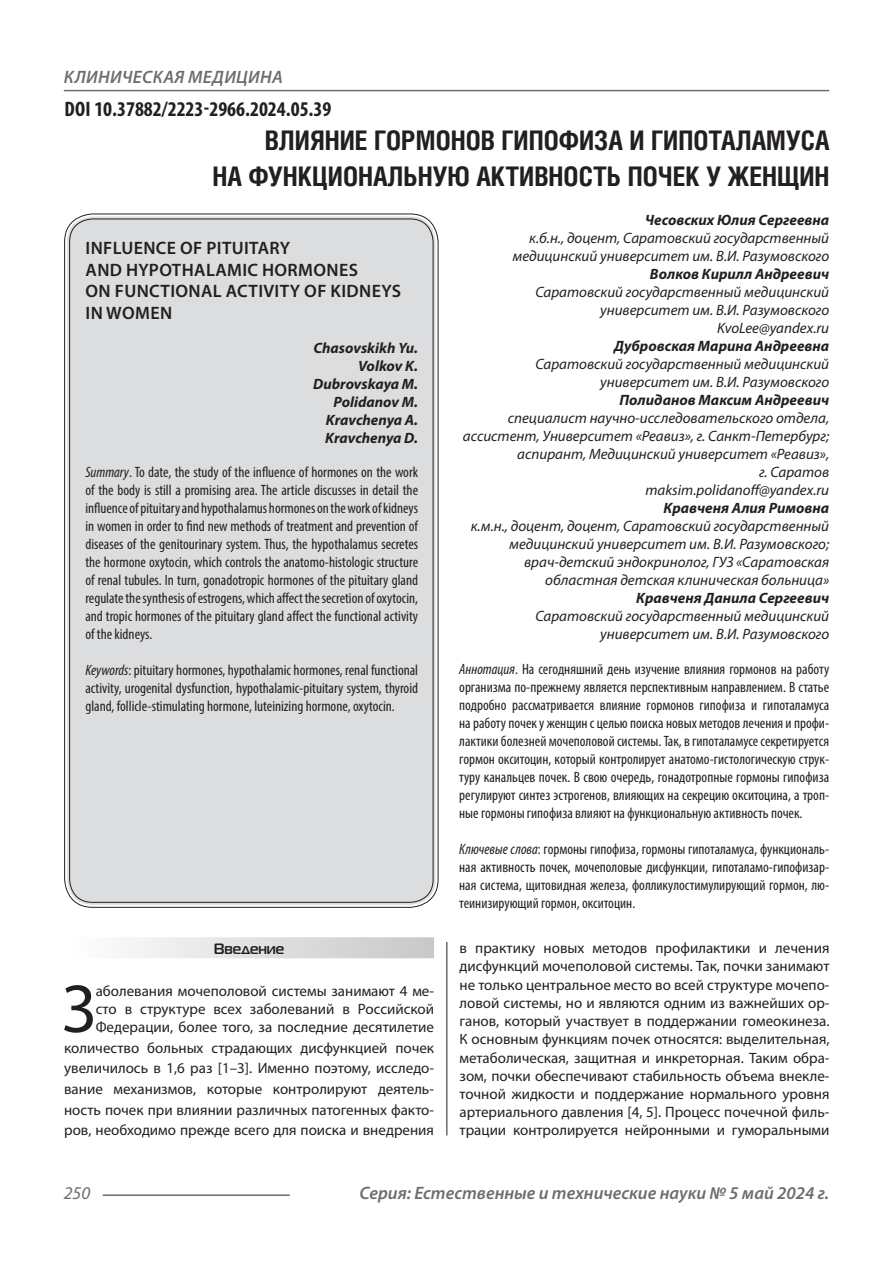
<style>
.page{position:relative;width:893px;height:1263px;background:#fff}
.page>*{position:absolute;margin:0;border:0;box-sizing:border-box;transform-origin:0 0}
.Статья_текст_первый{font:68.4px "Myriad Pro";color:#231f20}
.Статья_название{font:700 27px/36px "Helios Cond C";color:#231f20;text-align:right}
.ДОИ{font:700 condensed 21px "Myriad Pro";color:#231f20}
.Статья_название_англ{font:600 18px/21.6px "Myriad Pro";letter-spacing:.02em;color:#231f20}
.t1{font:italic 600 18px "Myriad Pro";color:#6c6d70}
.t2{font:italic 600 18px "Myriad Pro";letter-spacing:.02em;color:#6c6d70}
.t3{font:italic 18px "Myriad Pro";color:#6c6d70}
.Статья_текст_первый-2{font:15px/18.1px "Myriad Pro";color:#231f20;text-align:justify}
.Статья_аннотация_тек{font:condensed 15px/18px "Myriad Pro";color:#231f20;text-align:justify}
.Статья_аннотация_анг{font:condensed 15px/18px "Myriad Pro";color:#231f20;text-align:justify}
.Статья_автор_инфо{font:italic 15px/18px "Myriad Pro";color:#231f20;text-align:right}
.Статья_автор_инфо-2{font:italic 700 15px "Myriad Pro";color:#231f20}
.Статья_автор_англ{font:italic 700 15px "Myriad Pro";color:#231f20}
.Статья_подзаголовок{font:700 15px "Magistral C";color:#231f20}
.s1{font-style:italic}
</style>
<div class="page">
<hr style="left:446px;top:128px;width:1px;height:1007px;background:#231f20">
<hr style="left:103px;top:1194px;width:187px;height:2px;background:#6c6d70">
<hr style="left:64px;top:90px;width:765px;height:1px;background:#6c6d70">
<div style="left:442px;top:128px;width:11px;height:814px;background:#fff"></div>
<div style="left:67px;top:216px;width:369px;height:689px;background:#dcdddf;border-radius:26px"></div>
<div style="left:64px;top:937px;width:370px;height:21px;background:linear-gradient(to right,#fefeff,#c6c8ca)"></div>
<p class="t2" style="left:64px;top:66px;width:220px">КЛИНИЧЕСКАЯ МЕДИЦИНА</p>
<p class="ДОИ" style="left:64px;top:96px;width:269px">DOI 10.37882/2223-2966.2024.05.39</p>
<p class="Статья_название" style="left:213px;top:121px;width:618px">ВЛИЯНИЕ ГОРМОНОВ ГИПОФИЗА И ГИПОТАЛАМУСА<br>НА ФУНКЦИОНАЛЬНУЮ АКТИВНОСТЬ ПОЧЕК У ЖЕНЩИН</p>
<p class="Статья_автор_инфо-2" style="left:645px;top:210px;width:186px">Чесовских Юлия Сергеевна</p>
<p class="Статья_автор_инфо" style="left:512px;top:228px;width:318px">к.б.н., доцент, Саратовский государственный медицинский университет им. В.И. Разумовского</p>
<p class="Статья_автор_инфо-2" style="left:650px;top:264px;width:181px">Волков Кирилл Андреевич</p>
<p class="Статья_автор_инфо" style="left:535px;top:282px;width:295px">Саратовский государственный медицинский университет им. В.И. Разумовского</p>
<p class="Статья_автор_инфо" style="left:717px;top:318px;width:113px">KvoLee@yandex.ru</p>
<p class="Статья_автор_инфо-2" style="left:614px;top:336px;width:217px">Дубровская Марина Андреевна</p>
<p class="Статья_автор_инфо" style="left:535px;top:354px;width:295px">Саратовский государственный медицинский университет им. В.И. Разумовского</p>
<p class="Статья_автор_инфо-2" style="left:619px;top:390px;width:211px">Полиданов Максим Андреевич</p>
<p class="Статья_автор_инфо" style="left:463px;top:408px;width:368px">специалист научно-исследовательского отдела, ассистент, Университет «Реавиз», г. Санкт-Петербург;</p>
<p class="Статья_автор_инфо" style="left:517px;top:444px;width:313px">аспирант, Медицинский университет «Реавиз», г. Саратов</p>
<p class="Статья_автор_инфо" style="left:645px;top:480px;width:185px">maksim.polidanoff@yandex.ru</p>
<p class="Статья_автор_инфо-2" style="left:664px;top:498px;width:167px">Кравченя Алия Римовна</p>
<p class="Статья_автор_инфо" style="left:471px;top:516px;width:360px">к.м.н., доцент, доцент, Саратовский государственный медицинский университет им. В.И. Разумовского;</p>
<p class="Статья_автор_инфо" style="left:524px;top:552px;width:307px">врач-детский эндокринолог, ГУЗ «Саратовская областная детская клиническая больница»</p>
<p class="Статья_автор_инфо-2" style="left:636px;top:588px;width:194px">Кравченя Данила Сергеевич</p>
<p class="Статья_автор_инфо" style="left:535px;top:606px;width:295px">Саратовский государственный медицинский университет им. В.И. Разумовского</p>
<p class="Статья_аннотация_тек" style="left:459px;top:660px;width:371px"><span class="s1">Аннотация</span>. На сегодняшний день изучение влияния гормонов на работу организма по-прежнему является перспективным направлением. В статье подробно рассматривается влияние гормонов гипофиза и гипоталамуса на работу почек у женщин с целью поиска новых методов лечения и профи&shy;лактики болезней мочеполовой системы. Так, в гипоталамусе секретируется гормон окситоцин, который контролирует анатомо-гистологическую струк&shy;туру канальцев почек. В свою очередь, гонадотропные гормоны гипофиза регулируют синтез эстрогенов, влияющих на секрецию окситоцина, а троп&shy;ные гормоны гипофиза влияют на функциональную активность почек.</p>
<p class="Статья_аннотация_тек" style="left:459px;top:840px;width:371px"><span class="s1">Ключевые слова</span>: гормоны гипофиза, гормоны гипоталамуса, функциональ&shy;ная активность почек, мочеполовые дисфункции, гипоталамо-гипофизар&shy;ная система, щитовидная железа, фолликулостимулирующий гормон, лю&shy;теинизирующий гормон, окситоцин.</p>
<p class="Статья_название_англ" style="left:86px;top:237px;width:317px">INFLUENCE OF PITUITARY<br>AND HYPOTHALAMIC HORMONES<br>ON FUNCTIONAL ACTIVITY OF KIDNEYS<br>IN WOMEN</p>
<p class="Статья_автор_англ" style="left:313px;top:338px;width:106px">Chasovskikh Yu.</p>
<p class="Статья_автор_англ" style="left:358px;top:356px;width:62px">Volkov K.</p>
<p class="Статья_автор_англ" style="left:313px;top:374px;width:107px">Dubrovskaya M.</p>
<p class="Статья_автор_англ" style="left:333px;top:392px;width:86px">Polidanov M.</p>
<p class="Статья_автор_англ" style="left:326px;top:410px;width:94px">Kravchenya A.</p>
<p class="Статья_автор_англ" style="left:325px;top:428px;width:94px">Kravchenya D.</p>
<p class="Статья_аннотация_анг" style="left:85px;top:463px;width:334px"><span class="s1">Summary</span>. To date, the study of the influence of hormones on the work of the body is still a promising area. The article discusses in detail the influence of pituitary and hypothalamus hormones on the work of kidneys in women in order to find new methods of treatment and prevention of diseases of the genitourinary system. Thus, the hypothalamus secretes the hormone oxytocin, which controls the anatomo-histologic structure of renal tubules. In turn, gonadotropic hormones of the pituitary gland regulate the synthesis of estrogens, which affect the secretion of oxytocin, and tropic hormones of the pituitary gland affect the functional activity of the kidneys.</p>
<p class="Статья_аннотация_анг" style="left:85px;top:661px;width:334px"><span class="s1">Keywords</span>: pituitary hormones, hypothalamic hormones, renal functional activity, urogenital dysfunction, hypothalamic-pituitary system, thyroid gland, follicle-stimulating hormone, luteinizing hormone, oxytocin.</p>
<p class="Статья_подзаголовок" style="left:214px;top:940px;width:72px">Введение</p>
<p class="Статья_текст_первый" style="left:62px;top:967px;width:35px">З</p>
<p class="Статья_текст_первый-2" style="left:96px;top:982px;width:340px">аболевания мочеполовой системы занимают 4 ме&shy;сто в структуре всех заболеваний в Российской Федерации, более того, за последние десятилетие</p>
<p class="Статья_текст_первый-2" style="left:64px;top:1037px;width:371px;line-height:20.7px">количество больных страдающих дисфункцией почек увеличилось в 1,6 раз [1–3]. Именно поэтому, исследо&shy;вание механизмов, которые контролируют деятель&shy;ность почек при влиянии различных патогенных факто&shy;ров, необходимо прежде всего для поиска и внедрения</p>
<p class="Статья_текст_первый-2" style="left:460px;top:939px;width:371px">в практику новых методов профилактики и лечения дисфункций мочеполовой системы. Так, почки занимают не только центральное место во всей структуре мочепо&shy;ловой системы, но и являются одним из важнейших ор&shy;ганов, который участвует в поддержании гомеокинеза.<br>К основным функциям почек относятся: выделительная, метаболическая, защитная и инкреторная. Таким обра&shy;зом, почки обеспечивают стабильность объема внекле&shy;точной жидкости и поддержание нормального уровня артериального давления [4, 5]. Процесс почечной филь&shy;трации контролируется нейронными и гуморальными</p>
<p class="t3" style="left:64px;top:1182px;width:28px">250</p>
<p class="t1" style="left:359px;top:1182px;width:471px">Серия: Естественные и технические науки № 5 май 2024 г.</p>
</div>
